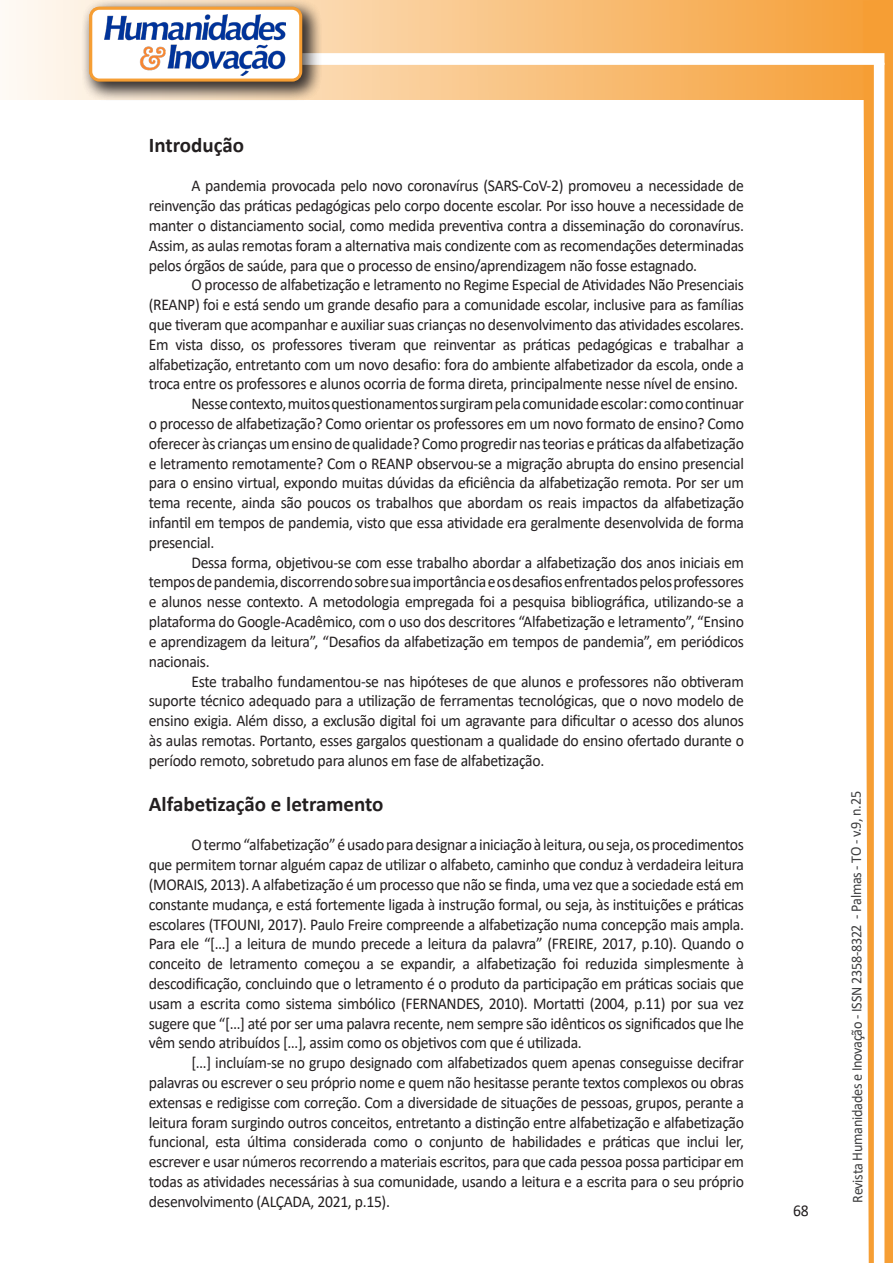
<style>
.page{position:relative;width:893px;height:1263px;background:#fff}
.page>*{position:absolute;margin:0;border:0;box-sizing:border-box;transform-origin:0 0}
.Titulo_2{font:700 21px "Calibri";color:#231f20}
.texto{font:16.5px/19.8px "Calibri";letter-spacing:-.02em;color:#231f20;text-align:justify;scale:.95 1}
.t1{font:15px "Calibri";letter-spacing:-.025em;color:#3e3e3f;scale:.95 1}
</style>
<div class="page">
<svg style="left:5px;top:0;width:858px;height:100px;background:#f9c484"></svg>
<div style="left:302px;top:53px;width:582px;height:12px;background:#fff;border:2px solid #fff"></div>
<svg style="left:863px;top:0;width:30px;height:1263px"></svg>
<div style="left:81px;top:0;width:241px;height:102px;background:#231f20;opacity:.75"></div>
<svg style="left:91px;top:8px;width:210px;height:72px"></svg>
<div style="left:89px;top:7px;width:213px;height:75px;border:3px solid #f69e34;border-radius:9px"></div>
<p class="Titulo_2" style="left:149px;top:130px;width:97px">Introdução</p>
<p class="texto" style="left:149px;top:176px;width:628px;text-indent:43px">A pandemia provocada pelo novo coronavírus (SARS-CoV-2) promoveu a necessidade de reinvenção das práticas pedagógicas pelo corpo docente escolar. Por isso houve a necessidade de manter o distanciamento social, como medida preventiva contra a disseminação do coronavírus.<br>Assim, as aulas remotas foram a alternativa mais condizente com as recomendações determinadas pelos órgãos de saúde, para que o processo de ensino/aprendizagem não fosse estagnado.</p>
<p class="texto" style="left:149px;top:275px;width:628px;text-indent:43px">O processo de alfabetização e letramento no Regime Especial de Atividades Não Presenciais (REANP) foi e está sendo um grande desafio para a comunidade escolar, inclusive para as famílias que tiveram que acompanhar e auxiliar suas crianças no desenvolvimento das atividades escolares.<br>Em vista disso, os professores tiveram que reinventar as práticas pedagógicas e trabalhar a alfabetização, entretanto com um novo desafio: fora do ambiente alfabetizador da escola, onde a troca entre os professores e alunos ocorria de forma direta, principalmente nesse nível de ensino.</p>
<p class="texto" style="left:149px;top:393px;width:628px;text-indent:43px">Nesse contexto, muitos questionamentos surgiram pela comunidade escolar: como continuar o processo de alfabetização? Como orientar os professores em um novo formato de ensino? Como oferecer às crianças um ensino de qualidade? Como progredir nas teorias e práticas da alfabetização e letramento remotamente? Com o REANP observou-se a migração abrupta do ensino presencial para o ensino virtual, expondo muitas dúvidas da eficiência da alfabetização remota. Por ser um tema recente, ainda são poucos os trabalhos que abordam os reais impactos da alfabetização infantil em tempos de pandemia, visto que essa atividade era geralmente desenvolvida de forma presencial.</p>
<p class="texto" style="left:149px;top:552px;width:628px;text-indent:43px">Dessa forma, objetivou-se com esse trabalho abordar a alfabetização dos anos iniciais em tempos de pandemia, discorrendo sobre sua importância e os desafios enfrentados pelos professores e alunos nesse contexto. A metodologia empregada foi a pesquisa bibliográfica, utilizando-se a plataforma do Google-Acadêmico, com o uso dos descritores “Alfabetização e letramento”, “Ensino e aprendizagem da leitura”, “Desafios da alfabetização em tempos de pandemia”, em periódicos nacionais.</p>
<p class="texto" style="left:149px;top:671px;width:628px;text-indent:43px">Este trabalho fundamentou-se nas hipóteses de que alunos e professores não obtiveram suporte técnico adequado para a utilização de ferramentas tecnológicas, que o novo modelo de ensino exigia. Além disso, a exclusão digital foi um agravante para dificultar o acesso dos alunos às aulas remotas. Portanto, esses gargalos questionam a qualidade do ensino ofertado durante o período remoto, sobretudo para alunos em fase de alfabetização.</p>
<p class="Titulo_2" style="left:149px;top:789px;width:236px">Alfabetização e letramento</p>
<p class="texto" style="left:149px;top:834px;width:628px;text-indent:43px">O termo “alfabetização” é usado para designar a iniciação à leitura, ou seja, os procedimentos que permitem tornar alguém capaz de utilizar o alfabeto, caminho que conduz à verdadeira leitura (MORAIS, 2013). A alfabetização é um processo que não se finda, uma vez que a sociedade está em constante mudança, e está fortemente ligada à instrução formal, ou seja, às instituições e práticas escolares (TFOUNI, 2017). Paulo Freire compreende a alfabetização numa concepção mais ampla.<br>Para ele “[…] a leitura de mundo precede a leitura da palavra” (FREIRE, 2017, p.10). Quando o conceito de letramento começou a se expandir, a alfabetização foi reduzida simplesmente à descodificação, concluindo que o letramento é o produto da participação em práticas sociais que usam a escrita como sistema simbólico (FERNANDES, 2010). Mortatti (2004, p.11) por sua vez sugere que “[…] até por ser uma palavra recente, nem sempre são idênticos os significados que lhe vêm sendo atribuídos […], assim como os objetivos com que é utilizada.</p>
<p class="texto" style="left:149px;top:1052px;width:628px;text-indent:43px">[…] incluíam-se no grupo designado com alfabetizados quem apenas conseguisse decifrar palavras ou escrever o seu próprio nome e quem não hesitasse perante textos complexos ou obras extensas e redigisse com correção. Com a diversidade de situações de pessoas, grupos, perante a leitura foram surgindo outros conceitos, entretanto a distinção entre alfabetização e alfabetização funcional, esta última considerada como o conjunto de habilidades e práticas que inclui ler, escrever e usar números recorrendo a materiais escritos, para que cada pessoa possa participar em todas as atividades necessárias à sua comunidade, usando a leitura e a escrita para o seu próprio desenvolvimento (ALÇADA, 2021, p.15).</p>
<p class="texto" style="left:793px;top:1200px;width:18px">68</p>
<p class="t1" style="left:846px;top:1203px;width:435px;rotate:-90deg">Revista Humanidades e Inovação - ISSN 2358-8322 - Palmas - TO - v.9, n.25</p>
</div>
